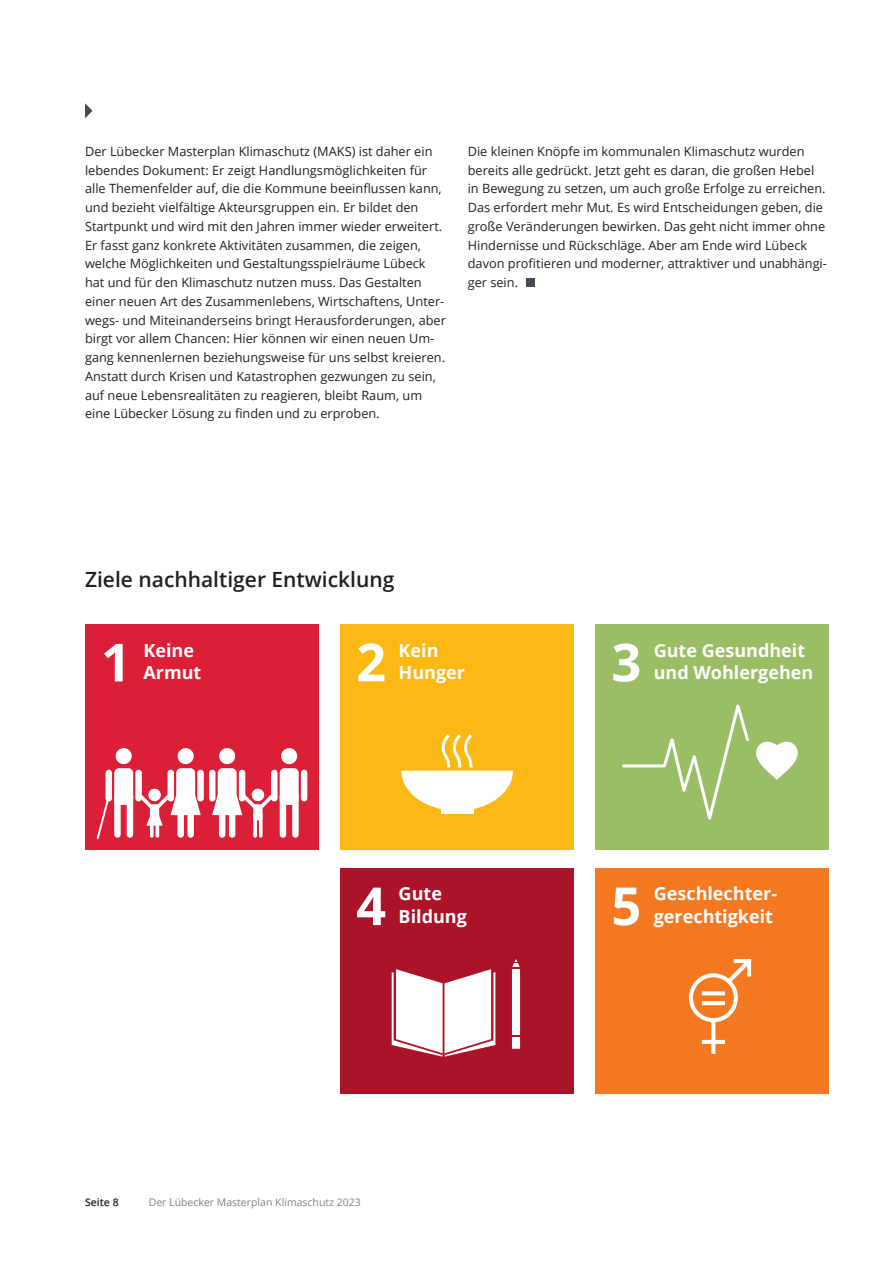
<style>
.page{position:relative;width:893px;height:1263px;background:#fff}
.page>*{position:absolute;margin:0;border:0;box-sizing:border-box;transform-origin:0 0}
.t1{font:700 52.5px "Open Sans";color:#fff}
.t2{font:600 21px "Open Sans";color:#231f20}
.t3{font:700 18px "Open Sans";color:#fff}
.t4{font:12.75px/18.8px "Open Sans";color:#231f20}
.t5{font:10.5px "Open Sans";color:#808285}
.t6{font:600 10.5px "Open Sans";color:#231f20}
</style>
<div class="page">
<div style="left:527px;top:279px;width:8px;height:8px;background:#434a51"></div>
<svg style="left:85px;top:103px;width:8px;height:15px"></svg>
<div style="left:85px;top:625px;width:234px;height:225px;background:#da1f37"></div>
<div style="left:116px;top:748px;width:16px;height:16px;background:#fff;border-radius:50%"></div>
<div style="left:281px;top:748px;width:16px;height:16px;background:#fff;border-radius:50%"></div>
<div style="left:114px;top:793px;width:7px;height:45px;background:#fff;border-radius:3px"></div>
<div style="left:127px;top:793px;width:6px;height:45px;background:#fff;border-radius:3px"></div>
<div style="left:280px;top:793px;width:6px;height:45px;background:#fff;border-radius:3px"></div>
<div style="left:292px;top:793px;width:7px;height:45px;background:#fff;border-radius:3px"></div>
<div style="left:106px;top:770px;width:6px;height:31px;background:#fff;border-radius:3px"></div>
<div style="left:114px;top:768px;width:19px;height:37px;background:#fff;border-radius:5px"></div>
<div style="left:135px;top:770px;width:7px;height:31px;background:#fff;border-radius:3px"></div>
<div style="left:271px;top:770px;width:7px;height:31px;background:#fff;border-radius:3px"></div>
<div style="left:280px;top:768px;width:19px;height:37px;background:#fff;border-radius:5px"></div>
<div style="left:301px;top:770px;width:6px;height:31px;background:#fff;border-radius:3px"></div>
<svg style="left:97px;top:798px;width:12px;height:41px"></svg>
<div style="left:178px;top:748px;width:16px;height:16px;background:#fff;border-radius:50%"></div>
<div style="left:177px;top:793px;width:7px;height:45px;background:#fff;border-radius:3px"></div>
<div style="left:187px;top:793px;width:7px;height:45px;background:#fff;border-radius:3px"></div>
<div style="left:168px;top:770px;width:6px;height:31px;background:#fff;border-radius:3px"></div>
<div style="left:176px;top:768px;width:19px;height:37px;background:#fff;border-radius:5px"></div>
<div style="left:197px;top:770px;width:7px;height:31px;background:#fff;border-radius:3px"></div>
<div style="left:219px;top:748px;width:16px;height:16px;background:#fff;border-radius:50%"></div>
<div style="left:219px;top:793px;width:6px;height:45px;background:#fff;border-radius:3px"></div>
<div style="left:229px;top:793px;width:6px;height:45px;background:#fff;border-radius:3px"></div>
<div style="left:209px;top:770px;width:6px;height:31px;background:#fff;border-radius:3px"></div>
<div style="left:218px;top:768px;width:19px;height:37px;background:#fff;border-radius:5px"></div>
<div style="left:239px;top:770px;width:6px;height:31px;background:#fff;border-radius:3px"></div>
<div style="left:148px;top:789px;width:13px;height:12px;background:#fff;border-radius:50%"></div>
<svg style="left:150px;top:813px;width:4px;height:25px"></svg>
<hr style="left:156px;top:813px;width:3px;height:25px;background:#fff;border-radius:2px">
<svg style="left:139px;top:795px;width:62px;height:31px"></svg>
<div style="left:252px;top:789px;width:12px;height:12px;background:#fff;border-radius:50%"></div>
<svg style="left:212px;top:795px;width:61px;height:20px"></svg>
<svg style="left:253px;top:813px;width:4px;height:25px"></svg>
<svg style="left:259px;top:813px;width:4px;height:25px"></svg>
<div style="left:253px;top:804px;width:10px;height:16px;background:#fff;border-radius:2px"></div>
<div style="left:340px;top:625px;width:234px;height:225px;background:#fcb814"></div>
<div style="left:441px;top:799px;width:32px;height:15px;background:#fff"></div>
<svg style="left:401px;top:734px;width:112px;height:77px"></svg>
<div style="left:595px;top:625px;width:234px;height:225px;background:#9abe66"></div>
<svg style="left:622px;top:704px;width:176px;height:116px"></svg>
<div style="left:340px;top:868px;width:234px;height:225px;background:#ab1428"></div>
<svg style="left:512px;top:959px;width:9px;height:90px"></svg>
<svg style="left:392px;top:969px;width:103px;height:87px"></svg>
<div style="left:595px;top:868px;width:234px;height:225px;background:#f47921"></div>
<div style="left:689px;top:973px;width:49px;height:49px;border:4px solid #fff;border-radius:50%"></div>
<svg style="left:711px;top:1020px;width:4px;height:34px"></svg>
<hr style="left:702px;top:1040px;width:23px;height:4px;background:#fff">
<svg style="left:702px;top:991px;width:23px;height:4px"></svg>
<svg style="left:702px;top:1001px;width:23px;height:4px"></svg>
<svg style="left:723px;top:959px;width:29px;height:28px"></svg>
<svg style="left:734px;top:959px;width:13px;height:4px"></svg>
<hr style="left:747px;top:959px;width:4px;height:17px;background:#fff">
<p class="t4" style="left:85px;top:141px;width:362px">Der Lübecker Masterplan Klimaschutz (MAKS) ist daher ein lebendes Dokument: Er zeigt Handlungsmöglichkeiten für alle Themenfelder auf, die die Kommune beeinflussen kann, und bezieht vielfältige Akteursgruppen ein. Er bildet den Startpunkt und wird mit den Jahren immer wieder erweitert.<br>Er fasst ganz konkrete Aktivitäten zusammen, die zeigen, welche Möglichkeiten und Gestaltungsspielräume Lübeck hat und für den Klimaschutz nutzen muss. Das Gestalten einer neuen Art des Zusammenlebens, Wirtschaftens, Unter&shy;wegs- und Miteinanderseins bringt Herausforderungen, aber birgt vor allem Chancen: Hier können wir einen neuen Um&shy;gang kennenlernen beziehungsweise für uns selbst kreieren.<br>Anstatt durch Krisen und Katastrophen gezwungen zu sein, auf neue Lebensrealitäten zu reagieren, bleibt Raum, um eine Lübecker Lösung zu finden und zu erproben.</p>
<p class="t4" style="left:468px;top:142px;width:361px">Die kleinen Knöpfe im kommunalen Klimaschutz wurden bereits alle gedrückt. Jetzt geht es daran, die großen Hebel in Bewegung zu setzen, um auch große Erfolge zu erreichen.<br>Das erfordert mehr Mut. Es wird Entscheidungen geben, die große Veränderungen bewirken. Das geht nicht immer ohne Hindernisse und Rückschläge. Aber am Ende wird Lübeck davon profitieren und moderner, attraktiver und unabhängi&shy;ger sein.</p>
<h2 class="t2" style="left:85px;top:565px;width:311px">Ziele nachhaltiger Entwicklung</h2>
<h1 class="t1" style="left:101px;top:625px;width:31px">1</h1>
<h3 class="t3" style="left:144px;top:637px;width:52px">Keine</h3>
<h3 class="t3" style="left:144px;top:660px;width:59px">Armut</h3>
<h1 class="t1" style="left:356px;top:625px;width:31px">2</h1>
<h3 class="t3" style="left:399px;top:637px;width:41px">Kein</h3>
<h3 class="t3" style="left:399px;top:660px;width:68px">Hunger</h3>
<h1 class="t1" style="left:611px;top:625px;width:31px">3</h1>
<h3 class="t3" style="left:654px;top:637px;width:153px">Gute Gesundheit</h3>
<h3 class="t3" style="left:654px;top:660px;width:161px">und Wohlergehen</h3>
<h1 class="t1" style="left:356px;top:869px;width:31px">4</h1>
<h3 class="t3" style="left:399px;top:881px;width:45px">Gute</h3>
<h3 class="t3" style="left:399px;top:903px;width:70px">Bildung</h3>
<h1 class="t1" style="left:611px;top:869px;width:31px">5</h1>
<h3 class="t3" style="left:654px;top:881px;width:125px">Geschlechter-</h3>
<h3 class="t3" style="left:654px;top:903px;width:121px">gerechtigkeit</h3>
<p class="t6" style="left:85px;top:1195px;width:35px">Seite 8</p>
<p class="t5" style="left:149px;top:1195px;width:214px">Der Lübecker Masterplan Klimaschutz 2023</p>
</div>
